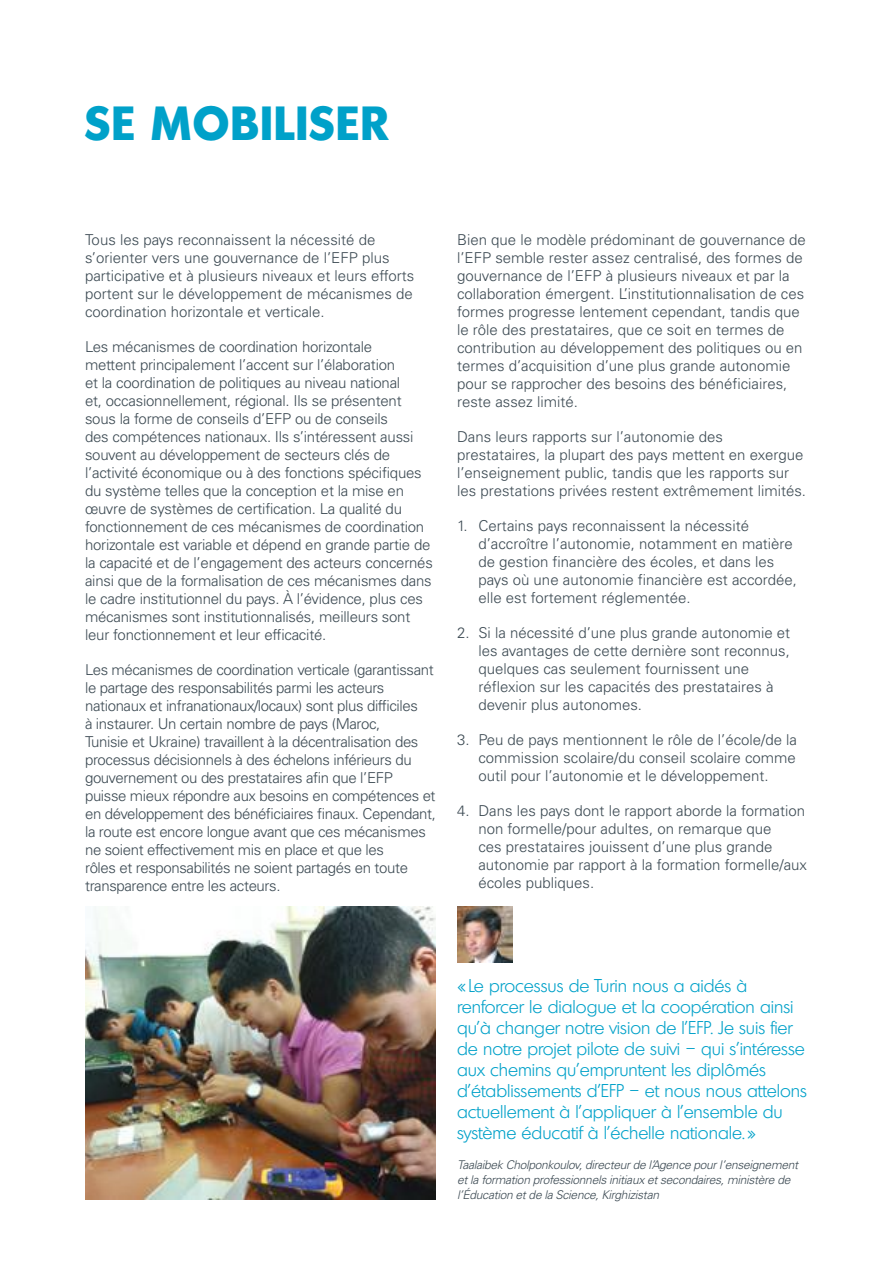
<style>
.page{position:relative;width:893px;height:1263px;background:#fff}
.page>*{position:absolute;margin:0;border:0;box-sizing:border-box;transform-origin:0 0}
.t1{font:700 46.5px "Montreal TS";letter-spacing:.03em;color:#00a1c9}
.t2{font:300 18px/21px "Montreal TS";color:#00a1c9}
.t3{font:300 15px/18px "Univers LT Std";letter-spacing:-.015em;color:#3c4a53}
.t4{font:italic 300 12px/15px "Univers LT Std";letter-spacing:-.025em;color:#3c4a53}
</style>
<div class="page">
<img style="left:85px;top:907px;width:351px;height:292px">
<img style="left:457px;top:907px;width:55px;height:55px">
<h1 class="t1" style="left:85px;top:92px;width:305px">SE MOBILISER</h1>
<p class="t3" style="left:85px;top:230px;width:331px">Tous les pays reconnaissent la nécessité de s’orienter vers une gouvernance de l’EFP plus participative et à plusieurs niveaux et leurs efforts portent sur le développement de mécanismes de coordination horizontale et verticale.</p>
<p class="t3" style="left:85px;top:337px;width:349px">Les mécanismes de coordination horizontale<br>mettent principalement l’accent sur l’élaboration<br>et la coordination de politiques au niveau national<br>et, occasionnellement, régional. Ils se présentent sous la forme de conseils d’EFP ou de conseils<br>des compétences nationaux. Ils s’intéressent aussi souvent au développement de secteurs clés de l’activité économique ou à des fonctions spécifiques du système telles que la conception et la mise en œuvre de systèmes de certification. La qualité du fonctionnement de ces mécanismes de coordination horizontale est variable et dépend en grande partie de la capacité et de l’engagement des acteurs concernés ainsi que de la formalisation de ces mécanismes dans le cadre institutionnel du pays. À l’évidence, plus ces mécanismes sont institutionnalisés, meilleurs sont leur fonctionnement et leur efficacité.</p>
<p class="t3" style="left:85px;top:660px;width:352px">Les mécanismes de coordination verticale (garantissant le partage des responsabilités parmi les acteurs nationaux et infranationaux/locaux) sont plus difficiles<br>à instaurer. Un certain nombre de pays (Maroc,<br>Tunisie et Ukraine) travaillent à la décentralisation des processus décisionnels à des échelons inférieurs du gouvernement ou des prestataires afin que l’EFP puisse mieux répondre aux besoins en compétences et en développement des bénéficiaires finaux. Cependant, la route est encore longue avant que ces mécanismes ne soient effectivement mis en place et que les<br>rôles et responsabilités ne soient partagés en toute transparence entre les acteurs.</p>
<p class="t3" style="left:457px;top:230px;width:350px">Bien que le modèle prédominant de gouvernance de l’EFP semble rester assez centralisé, des formes de gouvernance de l’EFP à plusieurs niveaux et par la collaboration émergent. L’institutionnalisation de ces formes progresse lentement cependant, tandis que le rôle des prestataires, que ce soit en termes de contribution au développement des politiques ou en termes d’acquisition d’une plus grande autonomie pour se rapprocher des besoins des bénéficiaires, reste assez limité.</p>
<p class="t3" style="left:457px;top:427px;width:350px">Dans leurs rapports sur l’autonomie des prestataires, la plupart des pays mettent en exergue l’enseignement public, tandis que les rapports sur les prestations privées restent extrêmement limités.</p>
<p class="t3" style="left:478px;top:516px;width:320px;text-indent:-21px">1. Certains pays reconnaissent la nécessité d’accroître l’autonomie, notamment en matière de gestion financière des écoles, et dans les pays où une autonomie financière est accordée, elle est fortement réglementée.</p>
<p class="t3" style="left:478px;top:623px;width:313px;text-indent:-21px">2. Si la nécessité d’une plus grande autonomie et les avantages de cette dernière sont reconnus, quelques cas seulement fournissent une réflexion sur les capacités des prestataires à devenir plus autonomes.</p>
<p class="t3" style="left:478px;top:730px;width:320px;text-align:justify;text-indent:-21px">3. Peu de pays mentionnent le rôle de l’école/de la commission scolaire/du conseil scolaire comme outil pour l’autonomie et le développement.</p>
<p class="t3" style="left:478px;top:801px;width:330px;text-indent:-21px">4. Dans les pays dont le rapport aborde la formation non formelle/pour adultes, on remarque que<br>ces prestataires jouissent d’une plus grande autonomie par rapport à la formation formelle/aux écoles publiques.</p>
<p class="t2" style="left:457px;top:975px;width:351px">«Le processus de Turin nous a aidés à renforcer le dialogue et la coopération ainsi qu’à changer notre vision de l’EFP. Je suis fier de notre projet pilote de suivi – qui s’intéresse aux chemins qu’empruntent les diplômés d’établissements d’EFP – et nous nous attelons actuellement à l’appliquer à l’ensemble du système éducatif à l’échelle nationale.»</p>
<p class="t4" style="left:457px;top:1157px;width:342px">Taalaibek Cholponkoulov, directeur de l’Agence pour l’enseignement et la formation professionnels initiaux et secondaires, ministère de l’Éducation et de la Science, Kirghizistan</p>
</div>
